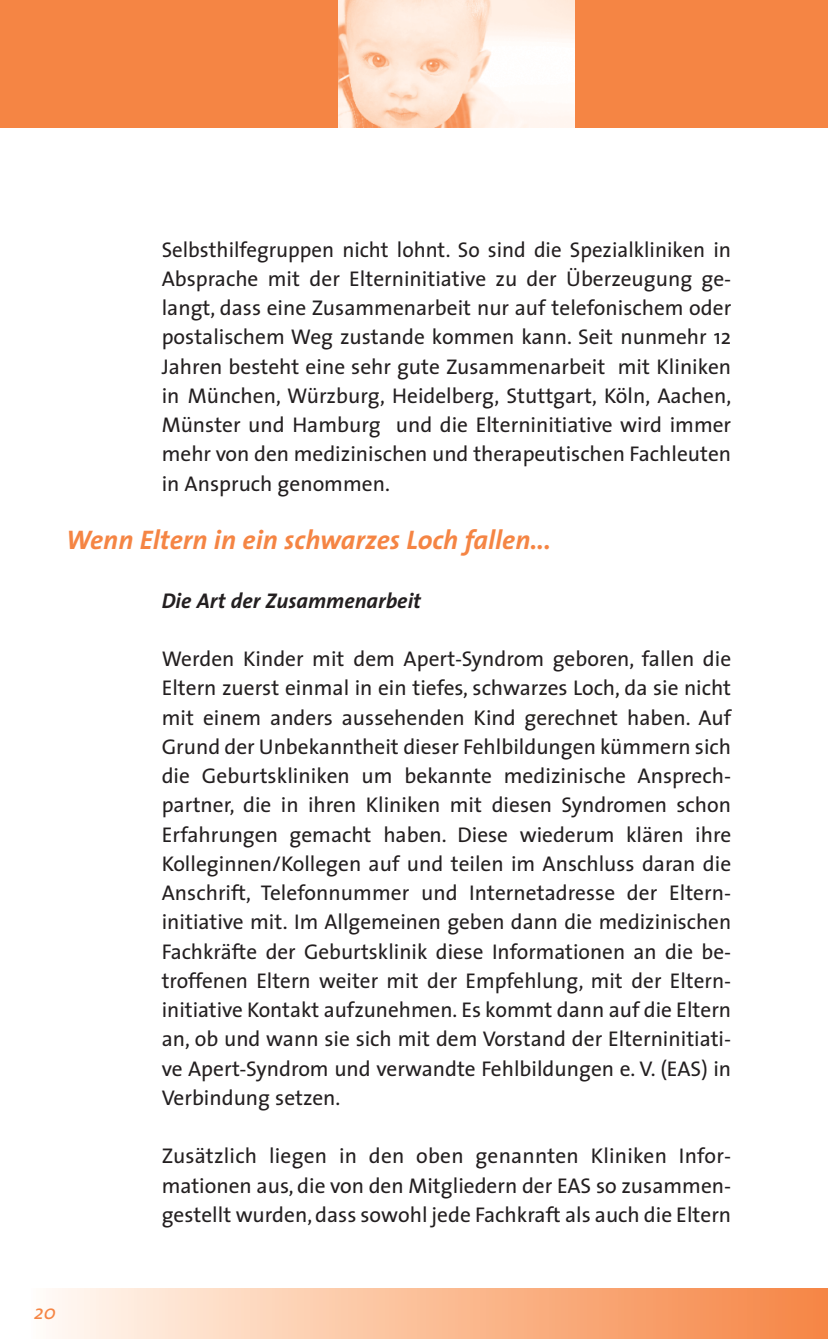
<style>
.page{position:relative;width:828px;height:1339px;background:#fff}
.page>*{position:absolute;margin:0;border:0;box-sizing:border-box;transform-origin:0 0}
.t1{font:italic 700 27px "The Sans";color:#f58544}
.t2{font:21.38px/29.2px "The Sans";color:#231f20;text-align:justify}
.t3{font:italic 700 21.38px "The Sans";color:#231f20}
.t4{font:italic 20.25px "The Sans";color:#f58544}
</style>
<div class="page">
<div style="left:0;top:0;width:338px;height:128px;background:#f58544"></div>
<img style="left:338px;top:0;width:237px;height:127px">
<div style="left:575px;top:0;width:253px;height:128px;background:#f58544"></div>
<div style="left:32px;top:1288px;width:796px;height:51px;background:linear-gradient(to right,#fffaf3,#f68441)"></div>
<p class="t2" style="left:162px;top:237px;width:571px">Selbsthilfegruppen nicht lohnt. So sind die Spezialkliniken in Absprache mit der Elterninitiative zu der Überzeugung ge&shy;langt, dass eine Zusammenarbeit nur auf telefonischem oder postalischem Weg zustande kommen kann. Seit nunmehr 12<br>Jahren besteht eine sehr gute Zusammenarbeit mit Kliniken in München, Würzburg, Heidelberg, Stuttgart, Köln, Aachen, Münster und Hamburg und die Elterninitiative wird immer mehr von den medizinischen und therapeutischen Fachleuten in Anspruch genommen.</p>
<p class="t1" style="left:66px;top:530px;width:486px">Wenn Eltern in ein schwarzes Loch fallen...</p>
<p class="t3" style="left:162px;top:592px;width:261px">Die Art der Zusammenarbeit</p>
<p class="t2" style="left:162px;top:647px;width:571px">Werden Kinder mit dem Apert-Syndrom geboren, fallen die Eltern zuerst einmal in ein tiefes, schwarzes Loch, da sie nicht mit einem anders aussehenden Kind gerechnet haben. Auf Grund der Unbekanntheit dieser Fehlbildungen kümmern sich die Geburtskliniken um bekannte medizinische Ansprech&shy;partner, die in ihren Kliniken mit diesen Syndromen schon Erfahrungen gemacht haben. Diese wiederum klären ihre Kolleginnen/Kollegen auf und teilen im Anschluss daran die Anschrift, Telefonnummer und Internetadresse der Eltern&shy;initiative mit. Im Allgemeinen geben dann die medizinischen Fachkräfte der Geburtsklinik diese Informationen an die be&shy;troffenen Eltern weiter mit der Empfehlung, mit der Eltern&shy;initiative Kontakt aufzunehmen. Es kommt dann auf die Eltern an, ob und wann sie sich mit dem Vorstand der Elterninitiati&shy;ve Apert-Syndrom und verwandte Fehlbildungen e. V. (EAS) in Verbindung setzen.</p>
<p class="t2" style="left:162px;top:1144px;width:571px">Zusätzlich liegen in den oben genannten Kliniken Infor&shy;mationen aus, die von den Mitgliedern der EAS so zusammen&shy;gestellt wurden, dass sowohl jede Fachkraft als auch die Eltern</p>
<p class="t4" style="left:34px;top:1304px;width:23px">20</p>
</div>
